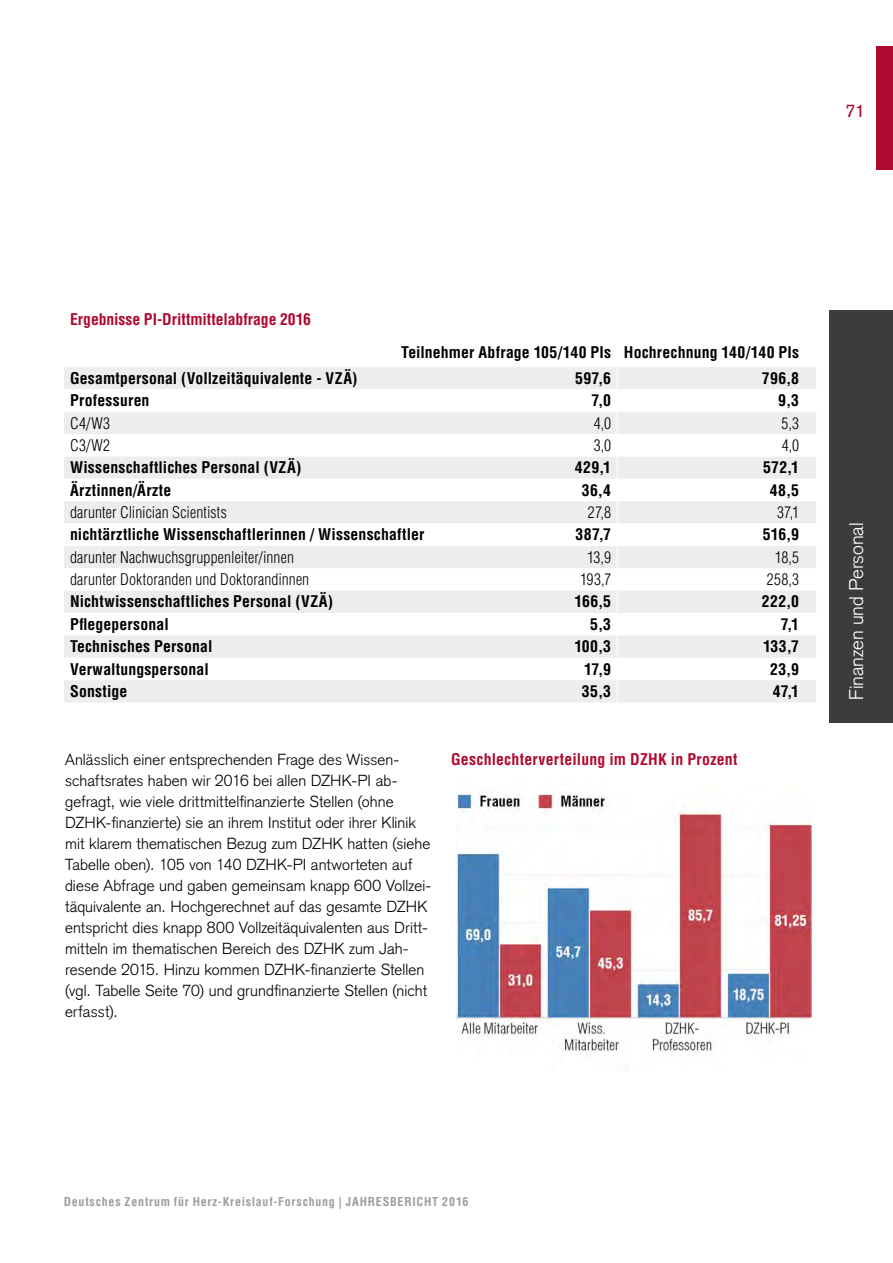
<style>
.page{position:relative;width:893px;height:1263px;background:#fff}
.page>*{position:absolute;margin:0;border:0;box-sizing:border-box;transform-origin:0 0}
.t1{font:300 19.5px "Akzidenz Grotesk";letter-spacing:-.005em;color:#fff}
.t2{font:18px "Akzidenz Grotesk";color:#b00930}
.Headline_2{font:300 15.75px/21px "Akzidenz Grotesk";letter-spacing:.005em;color:#000}
.Tabellentext{font:700 condensed 15.75px "Helvetica LT Std";letter-spacing:.01em;color:#000}
.Tabellentext-2{font:300 condensed 15.75px "Helvetica LT Std";letter-spacing:.01em;color:#000}
.TabellenZÜS{font:700 condensed 15.75px "Helvetica LT Std";letter-spacing:.01em;color:#000}
.FließDZHK{font:700 condensed 15.75px "Helvetica LT Std";letter-spacing:.015em;color:#b00930}
.Tabelle_ÜS{font:700 condensed 15.75px "Helvetica LT Std";color:#b00930}
.t3{font:700 condensed 12px "Helvetica LT Std";letter-spacing:.065em;color:#9d9d9c}
</style>
<div class="page">
<div style="left:876px;top:47px;width:17px;height:123px;background:#b00930"></div>
<div style="left:829px;top:310px;width:64px;height:413px;background:#3c3c3b"></div>
<div style="left:64px;top:367px;width:752px;height:22px;background:#ededed"></div>
<svg style="left:64px;top:412px;width:752px;height:156px;fill:#ededed"></svg>
<div style="left:64px;top:591px;width:752px;height:111px;background:#ededed"></div>
<svg style="left:64px;top:613px;width:752px;height:67px"></svg>
<svg style="left:617px;top:367px;width:1px;height:335px"></svg>
<img style="left:457px;top:791px;width:354px;height:261px">
<p class="t2" style="left:846px;top:101px;width:21px">71</p>
<p class="Tabelle_ÜS" style="left:70px;top:309px;width:243px">Ergebnisse PI-Drittmittelabfrage 2016</p>
<p class="TabellenZÜS" style="left:401px;top:343px;width:211px">Teilnehmer Abfrage 105/140 PIs</p>
<p class="TabellenZÜS" style="left:624px;top:343px;width:177px">Hochrechnung 140/140 PIs</p>
<p class="Tabellentext" style="left:70px;top:368px;width:289px">Gesamtpersonal (Vollzeitäquivalente - VZÄ)</p>
<p class="Tabellentext" style="left:575px;top:368px;width:37px">597,6</p>
<p class="Tabellentext" style="left:762px;top:368px;width:39px">796,8</p>
<p class="Tabellentext" style="left:70px;top:391px;width:81px">Professuren</p>
<p class="Tabellentext" style="left:592px;top:391px;width:21px">7,0</p>
<p class="Tabellentext" style="left:778px;top:391px;width:22px">9,3</p>
<p class="Tabellentext-2" style="left:70px;top:413px;width:42px">C4/W3</p>
<p class="Tabellentext-2" style="left:594px;top:413px;width:19px">4,0</p>
<p class="Tabellentext-2" style="left:782px;top:413px;width:19px">5,3</p>
<p class="Tabellentext-2" style="left:70px;top:435px;width:42px">C3/W2</p>
<p class="Tabellentext-2" style="left:594px;top:435px;width:19px">3,0</p>
<p class="Tabellentext-2" style="left:782px;top:435px;width:19px">4,0</p>
<p class="Tabellentext" style="left:70px;top:458px;width:233px">Wissenschaftliches Personal (VZÄ)</p>
<p class="Tabellentext" style="left:575px;top:458px;width:38px">429,1</p>
<p class="Tabellentext" style="left:763px;top:458px;width:37px">572,1</p>
<p class="Tabellentext" style="left:70px;top:480px;width:103px">Ärztinnen/Ärzte</p>
<p class="Tabellentext" style="left:582px;top:480px;width:31px">36,4</p>
<p class="Tabellentext" style="left:770px;top:480px;width:31px">48,5</p>
<p class="Tabellentext-2" style="left:70px;top:502px;width:158px">darunter Clinician Scientists</p>
<p class="Tabellentext-2" style="left:588px;top:502px;width:25px">27,8</p>
<p class="Tabellentext-2" style="left:777px;top:502px;width:23px">37,1</p>
<p class="Tabellentext" style="left:70px;top:525px;width:356px">nichtärztliche Wissenschaftlerinnen / Wissenschaftler</p>
<p class="Tabellentext" style="left:576px;top:525px;width:37px">387,7</p>
<p class="Tabellentext" style="left:763px;top:525px;width:38px">516,9</p>
<p class="Tabellentext-2" style="left:70px;top:547px;width:225px">darunter Nachwuchsgruppenleiter/innen</p>
<p class="Tabellentext-2" style="left:587px;top:547px;width:26px">13,9</p>
<p class="Tabellentext-2" style="left:775px;top:547px;width:26px">18,5</p>
<p class="Tabellentext-2" style="left:70px;top:570px;width:241px">darunter Doktoranden und Doktorandinnen</p>
<p class="Tabellentext-2" style="left:580px;top:570px;width:32px">193,7</p>
<p class="Tabellentext-2" style="left:767px;top:570px;width:34px">258,3</p>
<p class="Tabellentext" style="left:70px;top:592px;width:264px">Nichtwissenschaftliches Personal (VZÄ)</p>
<p class="Tabellentext" style="left:574px;top:592px;width:38px">166,5</p>
<p class="Tabellentext" style="left:762px;top:592px;width:39px">222,0</p>
<p class="Tabellentext" style="left:70px;top:614px;width:100px">Pflegepersonal</p>
<p class="Tabellentext" style="left:590px;top:614px;width:22px">5,3</p>
<p class="Tabellentext" style="left:781px;top:614px;width:20px">7,1</p>
<p class="Tabellentext" style="left:70px;top:637px;width:144px">Technisches Personal</p>
<p class="Tabellentext" style="left:574px;top:637px;width:38px">100,3</p>
<p class="Tabellentext" style="left:763px;top:637px;width:38px">133,7</p>
<p class="Tabellentext" style="left:70px;top:659px;width:140px">Verwaltungspersonal</p>
<p class="Tabellentext" style="left:584px;top:659px;width:29px">17,9</p>
<p class="Tabellentext" style="left:770px;top:659px;width:30px">23,9</p>
<p class="Tabellentext" style="left:70px;top:681px;width:59px">Sonstige</p>
<p class="Tabellentext" style="left:582px;top:681px;width:31px">35,3</p>
<p class="Tabellentext" style="left:773px;top:681px;width:28px">47,1</p>
<p class="Headline_2" style="left:65px;top:749px;width:368px">Anlässlich einer entsprechenden Frage des Wissen&shy;schaftsrates haben wir 2016 bei allen DZHK-PI ab&shy;gefragt, wie viele drittmittelfinanzierte Stellen (ohne DZHK-finanzierte) sie an ihrem Institut oder ihrer Klinik mit klarem thematischen Bezug zum DZHK hatten (siehe Tabelle oben). 105 von 140 DZHK-PI antworteten auf diese Abfrage und gaben gemeinsam knapp 600 Vollzei&shy;täquivalente an. Hochgerechnet auf das gesamte DZHK entspricht dies knapp 800 Vollzeitäquivalenten aus Dritt&shy;mitteln im thematischen Bereich des DZHK zum Jah&shy;resende 2015. Hinzu kommen DZHK-finanzierte Stellen (vgl. Tabelle Seite 70) und grundfinanzierte Stellen (nicht erfasst).</p>
<p class="FließDZHK" style="left:451px;top:749px;width:288px">Geschlechterverteilung im DZHK in Prozent</p>
<p class="t1" style="left:845px;top:700px;width:179px;rotate:-90deg">Finanzen und Personal</p>
<p class="t3" style="left:64px;top:1194px;width:406px">Deutsches Zentrum für Herz-Kreislauf-Forschung | JAHRESBERICHT 2016</p>
</div>
